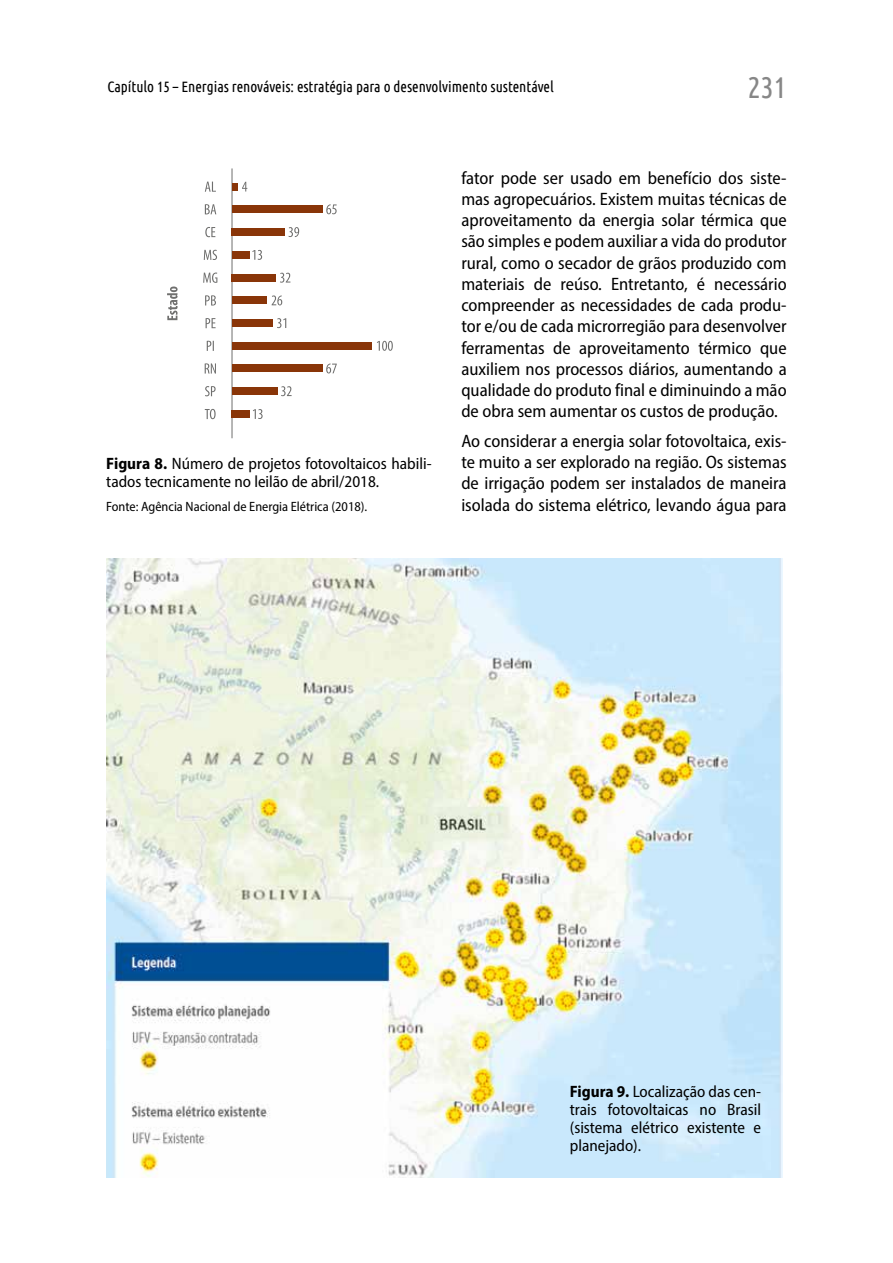
<style>
.page{position:relative;width:893px;height:1263px;background:#fff}
.page>*{position:absolute;margin:0;border:0;box-sizing:border-box;transform-origin:0 0}
.t1{font:30px "Ubuntu Condensed";color:#878787}
.t2{font:semi-condensed 18px/21.3px "Myriad Pro";color:#000;text-align:justify}
.t3{font:semi-condensed 16.5px/18px "Myriad Pro";color:#000}
.t4{font:15px "Ubuntu Condensed";color:#000}
.t5{font:semi-condensed 13.5px "Myriad Pro";color:#000}
.s1{font-weight:700}
</style>
<div class="page">
<hr style="left:232px;top:168px;width:1px;height:270px;background:#6f6f6e">
<svg style="left:205px;top:182px;width:11px;height:10px"></svg>
<svg style="left:232px;top:182px;width:15px;height:9px"></svg>
<svg style="left:205px;top:204px;width:11px;height:10px"></svg>
<div style="left:232px;top:206px;width:90px;height:7px;background:#893508"></div>
<svg style="left:326px;top:204px;width:11px;height:10px"></svg>
<svg style="left:205px;top:227px;width:10px;height:10px"></svg>
<div style="left:232px;top:228px;width:53px;height:8px;background:#893508"></div>
<svg style="left:288px;top:227px;width:11px;height:10px"></svg>
<svg style="left:167px;top:286px;width:11px;height:34px"></svg>
<svg style="left:204px;top:250px;width:13px;height:10px"></svg>
<div style="left:232px;top:251px;width:17px;height:8px;background:#893508"></div>
<svg style="left:252px;top:250px;width:10px;height:10px"></svg>
<svg style="left:203px;top:273px;width:14px;height:10px"></svg>
<div style="left:232px;top:274px;width:44px;height:7px;background:#893508"></div>
<svg style="left:280px;top:273px;width:10px;height:10px"></svg>
<svg style="left:205px;top:295px;width:11px;height:11px"></svg>
<div style="left:232px;top:297px;width:34px;height:7px;background:#893508"></div>
<svg style="left:272px;top:295px;width:10px;height:10px"></svg>
<svg style="left:206px;top:318px;width:10px;height:10px"></svg>
<div style="left:232px;top:319px;width:41px;height:8px;background:#893508"></div>
<svg style="left:277px;top:318px;width:9px;height:10px"></svg>
<svg style="left:207px;top:341px;width:7px;height:10px"></svg>
<div style="left:232px;top:342px;width:139px;height:8px;background:#893508"></div>
<svg style="left:377px;top:341px;width:16px;height:10px"></svg>
<svg style="left:205px;top:363px;width:11px;height:11px"></svg>
<div style="left:232px;top:365px;width:90px;height:7px;background:#893508"></div>
<svg style="left:326px;top:363px;width:11px;height:10px"></svg>
<svg style="left:205px;top:386px;width:11px;height:10px"></svg>
<div style="left:232px;top:387px;width:46px;height:8px;background:#893508"></div>
<svg style="left:281px;top:386px;width:11px;height:10px"></svg>
<svg style="left:205px;top:409px;width:11px;height:10px"></svg>
<div style="left:232px;top:410px;width:18px;height:8px;background:#893508"></div>
<svg style="left:253px;top:409px;width:10px;height:10px"></svg>
<img style="left:106px;top:558px;width:677px;height:620px">
<p class="t4" style="left:107px;top:77px;width:448px">Capítulo 15 – Energias renováveis: estratégia para o desenvolvimento sustentável</p>
<h1 class="t1" style="left:748px;top:69px;width:40px">231</h1>
<p class="t3" style="left:106px;top:454px;width:327px"><span class="s1">Figura 8.</span> Número de projetos fotovoltaicos habili&shy;tados tecnicamente no leilão de abril/2018.</p>
<p class="t5" style="left:106px;top:498px;width:262px">Fonte: Agência Nacional de Energia Elétrica (2018).</p>
<p class="t2" style="left:461px;top:167px;width:327px">fator pode ser usado em benefício dos siste&shy;mas agropecuários. Existem muitas técnicas de aproveitamento da energia solar térmica que são simples e podem auxiliar a vida do produtor rural, como o secador de grãos produzido com materiais de reúso. Entretanto, é necessário compreender as necessidades de cada produ&shy;tor e/ou de cada microrregião para desenvolver ferramentas de aproveitamento térmico que auxiliem nos processos diários, aumentando a qualidade do produto final e diminuindo a mão de obra sem aumentar os custos de produção.</p>
<p class="t2" style="left:461px;top:430px;width:327px">Ao considerar a energia solar fotovoltaica, exis&shy;te muito a ser explorado na região. Os sistemas de irrigação podem ser instalados de maneira isolada do sistema elétrico, levando água para</p>
<p class="t3" style="left:570px;top:1082px;width:193px;text-align:justify"><span class="s1">Figura 9.</span> Localização das cen&shy;trais fotovoltaicas no Brasil (sistema elétrico existente e planejado).</p>
</div>
